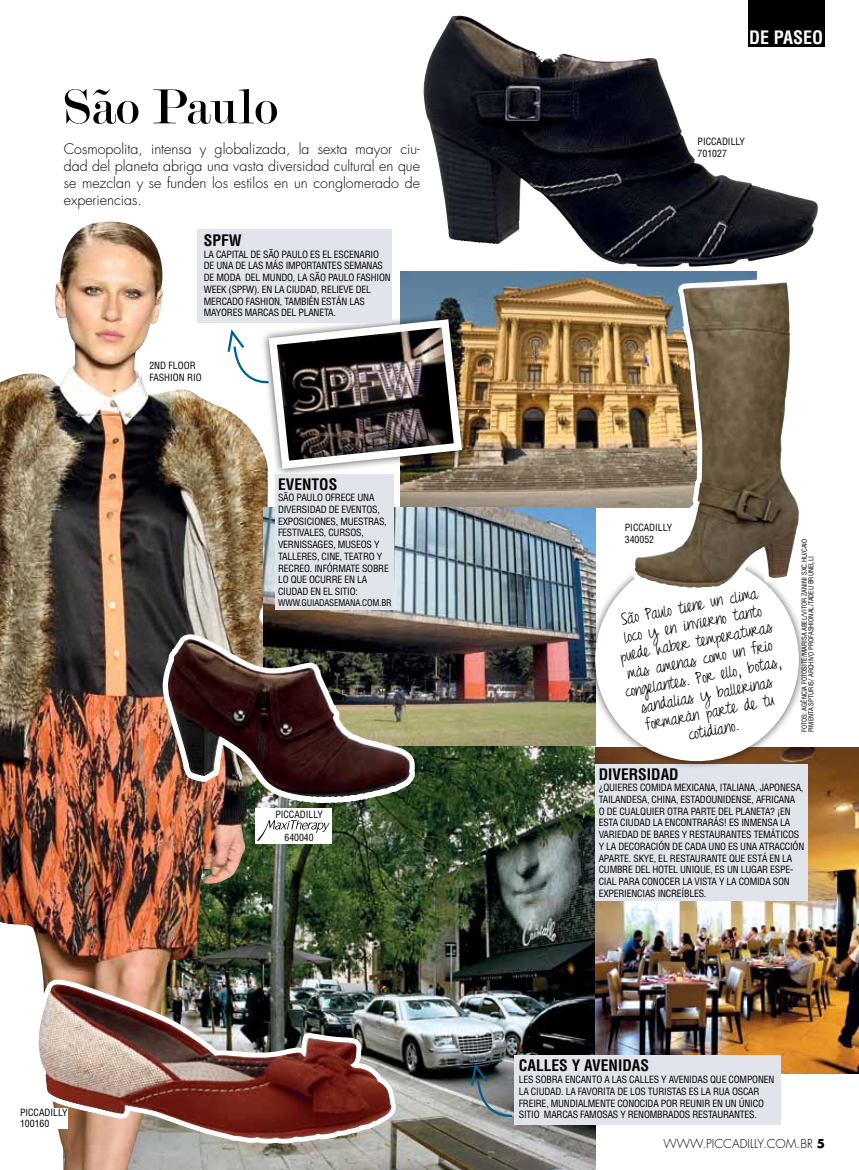
<style>
.page{position:relative;width:859px;height:1170px;background:#fff}
.page>*{position:absolute;margin:0;border:0;box-sizing:border-box;transform-origin:0 0}
.t1{font:52.5px "Modern";color:#000}
.t2{font:700 condensed 18px "Helvetica";color:#fff}
.t3{font:700 condensed 15.45px "Helvetica";color:#000}
.t4{font:15px/18px "Just Realize";color:#000;text-align:center}
.t5{font:300 14.25px/17.1px "Futura";color:#000;text-align:justify}
.t6{font:300 12px "Futura";color:#000}
.t7{font:condensed 9.75px/11.7px "Helvetica";letter-spacing:-.02em;color:#000}
.t8{font:condensed 9.75px/11.7px "Helvetica";color:#000}
.t9{font:condensed 9px "Helvetica";letter-spacing:-.02em;color:#000}
.t10{font:condensed 6.75px/6.8px "Helvetica";color:#000}
.s1{font-weight:700}
</style>
<div class="page">
<img style="left:273px;top:745px;width:322px;height:424px">
<img style="left:595px;top:747px;width:264px;height:326px">
<div style="left:515px;top:1055px;width:266px;height:69px;background:#e2e4ec"></div>
<div style="left:595px;top:764px;width:213px;height:136px;background:#e2e4ec"></div>
<img style="left:0;top:222px;width:273px;height:947px">
<img style="left:35px;top:827px;width:365px;height:324px">
<img style="left:400px;top:271px;width:225px;height:237px">
<img style="left:264px;top:508px;width:331px;height:237px">
<div style="left:20px;top:1107px;width:48px;height:21px;background:#fff"></div>
<svg style="left:586px;top:548px;width:222px;height:222px"></svg>
<div style="left:261px;top:312px;width:209px;height:164px;background:#000;opacity:.7"></div>
<div style="left:198px;top:229px;width:194px;height:94px;background:#e2e4ec"></div>
<img style="left:226px;top:315px;width:240px;height:158px">
<img style="left:423px;top:16px;width:395px;height:249px">
<img style="left:625px;top:69px;width:181px;height:1056px">
<svg style="left:469px;top:1060px;width:45px;height:59px;background:#6a7377"></svg>
<div style="left:748px;top:0;width:77px;height:47px;background:#000"></div>
<div style="left:275px;top:474px;width:118px;height:135px;background:#e2e4ec"></div>
<img style="left:158px;top:534px;width:262px;height:448px">
<div style="left:255px;top:808px;width:77px;height:36px;background:#fff"></div>
<svg style="left:257px;top:820px;width:73px;height:20px"></svg>
<h1 class="t1" style="left:64px;top:80px;width:215px">São Paulo</h1>
<h3 class="t5" style="left:64px;top:140px;width:358px">Cosmopolita, intensa y globalizada, la sexta mayor ciu&shy;dad del planeta abriga una vasta diversidad cultural en que se mezclan y se funden los estilos en un conglomerado de experiencias.</h3>
<h3 class="t3" style="left:204px;top:231px;width:39px">SPFW</h3>
<p class="t7" style="left:204px;top:248px;width:188px">LA CAPITAL DE SÃO PAULO ES EL ESCENARIO DE UNA DE LAS MÁS IMPORTANTES SEMANAS DE MODA DEL MUNDO, LA SÃO PAULO FASHION WEEK (SPFW). EN LA CIUDAD, RELIEVE DEL MERCADO FASHION, TAMBIÉN ESTÁN LAS MAYORES MARCAS DEL PLANETA.</p>
<p class="t8" style="left:149px;top:359px;width:54px">2ND FLOOR<br>FASHION RIO</p>
<h2 class="t2" style="left:749px;top:26px;width:75px">DE PASEO</h2>
<p class="t8" style="left:698px;top:136px;width:49px">PICCADILLY<br>701027</p>
<h3 class="t3" style="left:278px;top:474px;width:61px">EVENTOS</h3>
<p class="t7" style="left:278px;top:491px;width:112px">SÃO PAULO OFRECE UNA<br>DIVERSIDAD DE EVENTOS,<br>EXPOSICIONES, MUESTRAS,<br>FESTIVALES, CURSOS,<br>VERNISSAGES, MUSEOS Y<br>TALLERES, CINE, TEATRO Y<br>RECREO. I NFÓRMATE SOBRE<br>LO QUE OCURRE EN LA<br>CIUDAD EN EL SITIO:</p>
<p class="t9" style="left:278px;top:597px;width:9px">WWW</p>
<p class="t9" style="left:299px;top:597px;width:94px">.GUIADASEMANA.COM.BR</p>
<h3 class="t4" style="left:610px;top:612px;width:160px;rotate:-11deg">São Paulo tiene un clima loco y en invierno tanto puede haber temperaturas más amenas como un frío congelantes. Por ello, botas, sandalias y ballerinas formarán parte de tu cotidiano.</h3>
<p class="t8" style="left:625px;top:522px;width:49px">PICCADILLY<br>340052</p>
<p class="t10" style="left:801px;top:732px;width:195px;rotate:-90deg">FOTOS: AGÊNCIA FOTOSITE/MARISA ABEL/VITOR ZANINI SXC.HU/CAIO<br>PIMENTA SPTURIS/ ARCHIVO PROFASHIONAL/TADEU BRUNELLI</p>
<p class="t8" style="left:20px;top:1105px;width:49px">PICCADILLY<br>100160</p>
<p class="t8" style="left:275px;top:808px;width:49px">PICCADILLY</p>
<p class="t7" style="left:284px;top:831px;width:31px">640040</p>
<h3 class="t3" style="left:599px;top:764px;width:82px">DIVERSIDAD</h3>
<p class="t7" style="left:599px;top:781px;width:207px">¿QUIERES COMIDA MEXICANA, ITALIANA, JAPONESA, TAILANDESA, CHINA, ESTADOUNIDENSE, AFRICANA<br>O DE CUALQUIER OTRA PARTE DEL PLANETA? ¡EN ESTA CIUDAD LA ENCONTRARÁS! ES INMENSA LA VARIEDAD DE BARES Y RESTAURANTES TEMÁTICOS Y LA DECORACIÓN DE CADA UNO ES UNA ATRACCIÓN APARTE. SKYE, EL RESTAURANTE QUE ESTÁ EN LA CUMBRE DEL HOTEL UNIQUE, ES UN LUGAR ESPE-CIAL PARA CONOCER LA VISTA Y LA COMIDA SON EXPERIENCIAS INCREÍBLES.</p>
<h3 class="t3" style="left:519px;top:1056px;width:132px">CALLES Y AVENIDAS</h3>
<p class="t7" style="left:519px;top:1073px;width:257px">LES SOBRA ENCANTO A LAS CALLES Y AVENIDAS QUE COMPONEN LA CIUDAD. LA FAVORITA DE LOS TURISTAS ES LA RUA OSCAR FREIRE, MUNDIALMENTE CONOCIDA POR REUNIR EN UN ÚNICO SITIO MARCAS FAMOSAS Y RENOMBRADOS RESTAURANTES.</p>
<p class="t6" style="left:664px;top:1136px;width:163px">www.piccadilly.com.br <span class="s1">5</span></p>
</div>
